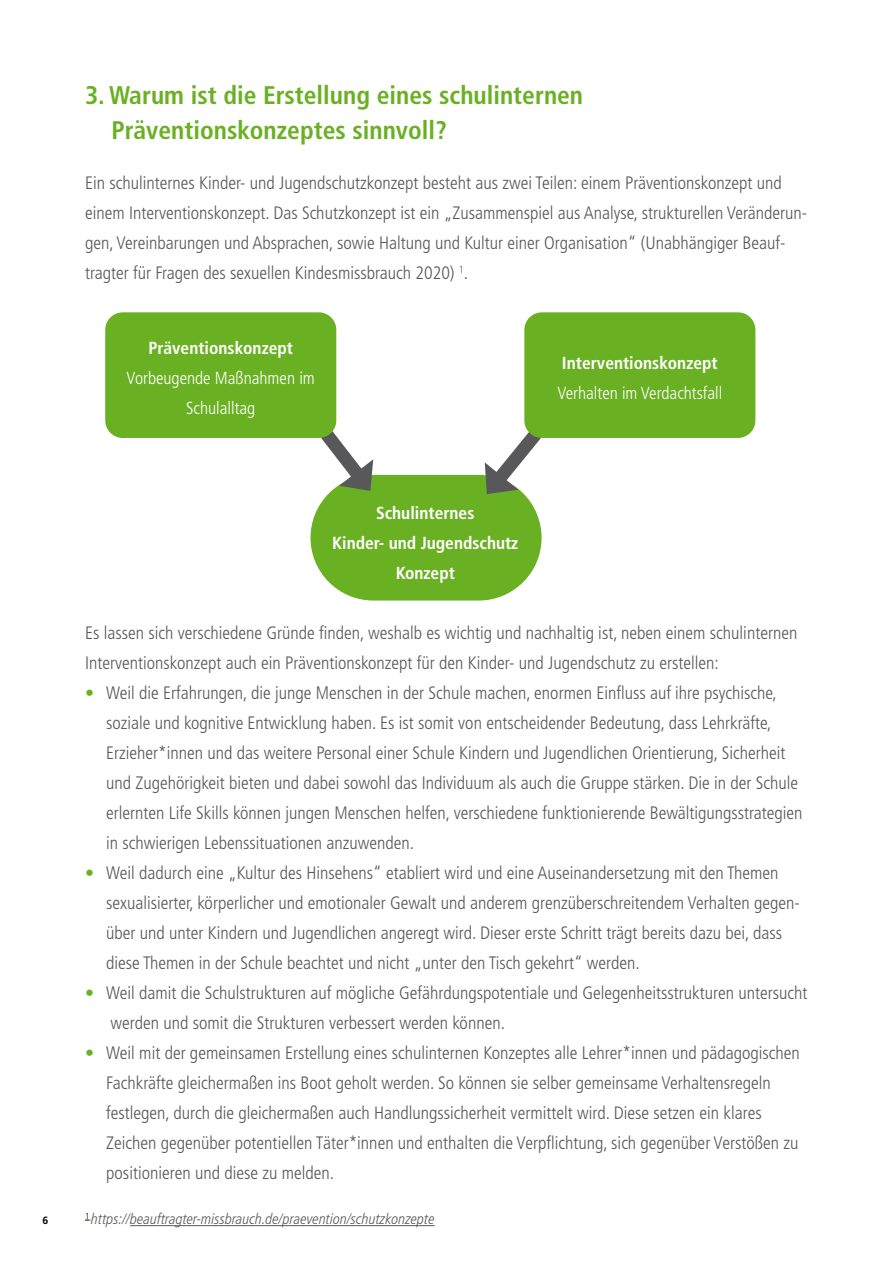
<style>
.page{position:relative;width:893px;height:1263px;background:#fff}
.page>*{position:absolute;margin:0;border:0;box-sizing:border-box;transform-origin:0 0}
.t1{font:700 condensed 25.5px/34.5px "Frutiger LT Com";color:#6ab023}
.t2{font:300 condensed 18px/30px "Frutiger LT Std";color:#58585a}
.t3{font:700 condensed 17.4px/30px "Frutiger LT Std";color:#fff;text-align:center}
.t4{font:300 condensed 17.4px/30px "Frutiger LT Std";color:#fff;text-align:center}
.t5{font:italic 300 condensed 15px "Frutiger LT Std";color:#58585a}
.t6{font:700 10.5px "Frutiger LT Std";color:#000}
.s1{color:#6ab023}
</style>
<div class="page">
<hr style="left:130px;top:1225px;width:305px;height:1px;background:#58585a">
<div style="left:310px;top:475px;width:232px;height:125px;background:#6ab023;border-radius:63px"></div>
<svg style="left:321px;top:415px;width:59px;height:83px"></svg>
<div style="left:105px;top:312px;width:231px;height:126px;background:#6ab023;border-radius:17px"></div>
<svg style="left:477px;top:432px;width:64px;height:70px"></svg>
<div style="left:524px;top:312px;width:231px;height:126px;background:#6ab023;border-radius:17px"></div>
<p class="t6" style="left:43px;top:1214px;width:7px">6</p>
<h1 class="t1" style="left:112px;top:78px;width:473px;text-indent:-27px">3. Warum ist die Erstellung eines schulinternen<br>Präventionskonzeptes sinnvoll?</h1>
<p class="t2" style="left:85px;top:168px;width:724px">Ein schulinternes Kinder- und Jugendschutzkonzept besteht aus zwei Teilen: einem Präventionskonzept und einem Interventionskonzept. Das Schutzkonzept ist ein „Zusammenspiel aus Analyse, strukturellen Veränderun&shy;gen, Vereinbarungen und Absprachen, sowie Haltung und Kultur einer Organisation“ (Unabhängiger Beauf&shy;tragter für Fragen des sexuellen Kindesmissbrauch 2020) <sup>1</sup>.</p>
<p class="t3" style="left:148px;top:333px;width:146px">Präventionskonzept</p>
<p class="t4" style="left:127px;top:363px;width:190px">Vorbeugende Maßnahmen im<br>Schulalltag</p>
<p class="t3" style="left:332px;top:498px;width:188px">Schulinternes<br>Kinder- und Jugendschutz<br>Konzept</p>
<p class="t3" style="left:562px;top:348px;width:157px">Interventionskonzept</p>
<p class="t4" style="left:557px;top:378px;width:166px">Verhalten im Verdachtsfall</p>
<p class="t2" style="left:85px;top:618px;width:714px">Es lassen sich verschiedene Gründe finden, weshalb es wichtig und nachhaltig ist, neben einem schulinternen<br>Interventionskonzept auch ein Präventionskonzept für den Kinder- und Jugendschutz zu erstellen:</p>
<p class="t2" style="left:106px;top:678px;width:698px;text-indent:-21px"><span class="s1">•</span> Weil die Erfahrungen, die junge Menschen in der Schule machen, enormen Einfluss auf ihre psychische, soziale und kognitive Entwicklung haben. Es ist somit von entscheidender Bedeutung, dass Lehrkräfte, Erzieher*innen und das weitere Personal einer Schule Kindern und Jugendlichen Orientierung, Sicherheit und Zugehörigkeit bieten und dabei sowohl das Individuum als auch die Gruppe stärken. Die in der Schule erlernten Life Skills können jungen Menschen helfen, verschiedene funktionierende Bewältigungsstrategien in schwierigen Lebenssituationen anzuwenden.</p>
<p class="t2" style="left:106px;top:858px;width:695px;text-indent:-21px"><span class="s1">•</span> Weil dadurch eine „Kultur des Hinsehens“ etabliert wird und eine Auseinandersetzung mit den Themen sexualisierter, körperlicher und emotionaler Gewalt und anderem grenzüberschreitendem Verhalten gegen&shy;über und unter Kindern und Jugendlichen angeregt wird. Dieser erste Schritt trägt bereits dazu bei, dass diese Themen in der Schule beachtet und nicht „unter den Tisch gekehrt“ werden.</p>
<p class="t2" style="left:110px;top:978px;width:699px;text-indent:-25px"><span class="s1">•</span> Weil damit die Schulstrukturen auf mögliche Gefährdungspotentiale und Gelegenheitsstrukturen untersucht werden und somit die Strukturen verbessert werden können.</p>
<p class="t2" style="left:106px;top:1038px;width:695px;text-indent:-21px"><span class="s1">•</span> Weil mit der gemeinsamen Erstellung eines schulinternen Konzeptes alle Lehrer*innen und pädagogischen Fachkräfte gleichermaßen ins Boot geholt werden. So können sie selber gemeinsame Verhaltensregeln festlegen, durch die gleichermaßen auch Handlungssicherheit vermittelt wird. Diese setzen ein klares Zeichen gegenüber potentiellen Täter*innen und enthalten die Verpflichtung, sich gegenüber Verstößen zu positionieren und diese zu melden.</p>
<p class="t5" style="left:85px;top:1210px;width:351px"><sup>1</sup> https://beauftragter-missbrauch.de/praevention/schutzkonzepte</p>
</div>
